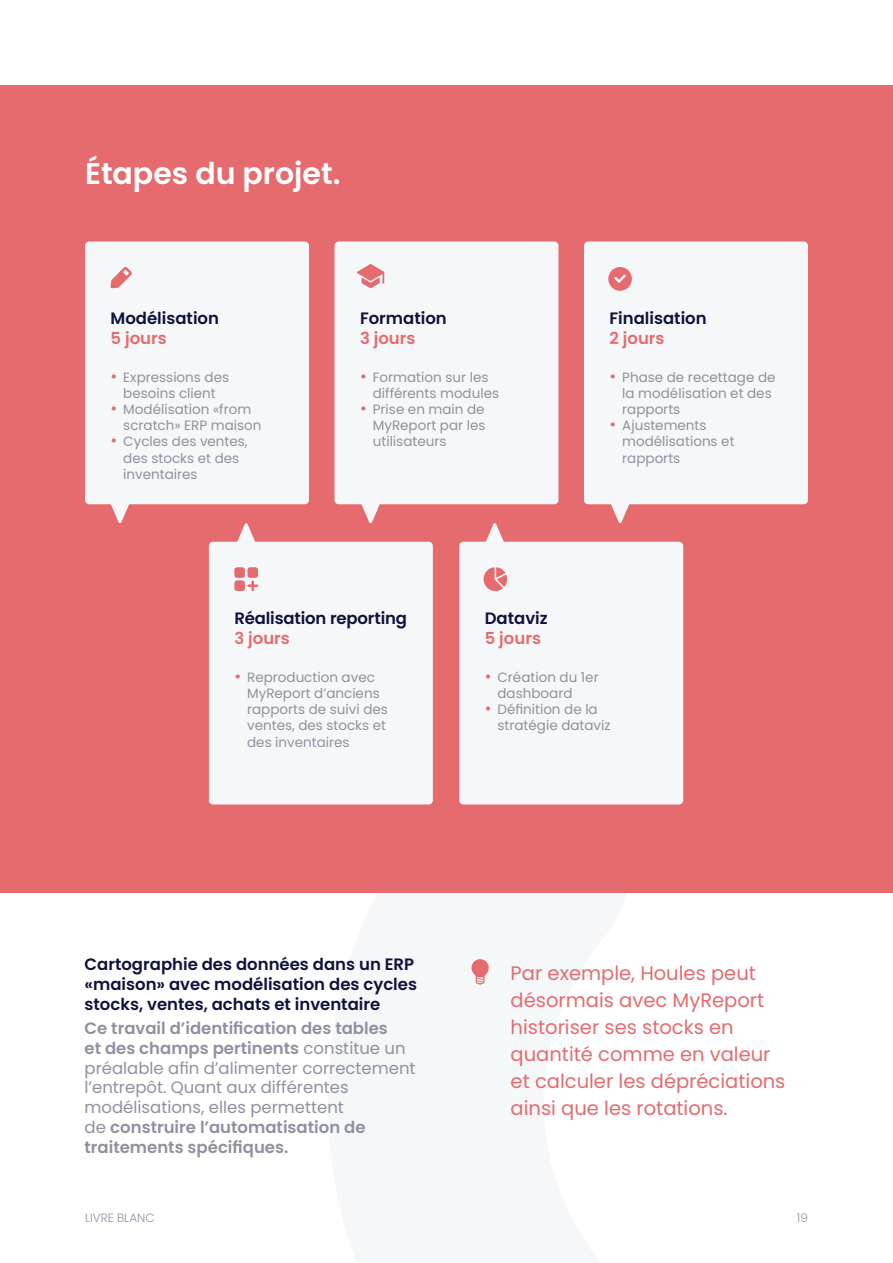
<style>
.page{position:relative;width:893px;height:1263px;background:#fff}
.page>*{position:absolute;margin:0;border:0;box-sizing:border-box;transform-origin:0 0}
.t1{font:600 30px "Poppins";color:#fff}
.t2{font:19.5px/27px "Poppins";color:#e56b6f}
.t3{font:16.5px/19.8px "Poppins";color:#8f91a1}
.t4{font:600 16.5px/19.8px "Poppins";color:#0e123d}
.t5{font:600 16.5px "Poppins";color:#e56b6f}
.t6{font:13.5px/16.2px "Poppins";color:#8f91a1}
.t7{font:300 12px "Poppins";color:#8f91a1}
.s1{font-size:16.5px;color:#e56b6f}
.s2{font-weight:600}
</style>
<div class="page">
<div style="left:0;top:85px;width:893px;height:808px;background:#e56b6f"></div>
<div style="left:85px;top:241px;width:224px;height:263px;background:#f6f7f8;border-radius:4px"></div>
<div style="left:209px;top:542px;width:224px;height:262px;background:#f6f7f8;border-radius:4px"></div>
<div style="left:459px;top:542px;width:224px;height:262px;background:#f6f7f8;border-radius:4px"></div>
<div style="left:334px;top:241px;width:224px;height:263px;background:#f6f7f8;border-radius:4px"></div>
<div style="left:584px;top:241px;width:224px;height:263px;background:#f6f7f8;border-radius:4px"></div>
<svg style="left:111px;top:267px;width:21px;height:21px"></svg>
<svg style="left:357px;top:264px;width:27px;height:24px"></svg>
<svg style="left:608px;top:267px;width:24px;height:24px"></svg>
<svg style="left:234px;top:567px;width:24px;height:24px"></svg>
<svg style="left:483px;top:567px;width:24px;height:24px"></svg>
<svg style="left:110px;top:504px;width:20px;height:19px"></svg>
<svg style="left:236px;top:523px;width:20px;height:19px"></svg>
<svg style="left:485px;top:523px;width:20px;height:19px"></svg>
<svg style="left:361px;top:504px;width:20px;height:20px"></svg>
<svg style="left:610px;top:504px;width:20px;height:19px"></svg>
<svg style="left:471px;top:959px;width:18px;height:26px"></svg>
<h1 class="t1" style="left:85px;top:156px;width:257px">Étapes du projet.</h1>
<p class="t4" style="left:111px;top:308px;width:110px">Modélisation</p>
<p class="t5" style="left:111px;top:328px;width:58px">5 jours</p>
<p class="t6" style="left:111px;top:369px;width:120px;text-align:center"><span class="s1">•</span> Expressions des besoins client</p>
<p class="t6" style="left:123px;top:401px;width:140px;text-indent:-13px"><span class="s1">•</span> Modélisation «from scratch» ERP maison</p>
<p class="t6" style="left:123px;top:434px;width:126px;text-indent:-13px"><span class="s1">•</span> Cycles des ventes, des stocks et des inventaires</p>
<p class="t4" style="left:360px;top:308px;width:88px">Formation</p>
<p class="t5" style="left:360px;top:328px;width:57px">3 jours</p>
<p class="t6" style="left:373px;top:369px;width:128px;text-indent:-13px"><span class="s1">•</span> Formation sur les différents modules</p>
<p class="t6" style="left:373px;top:401px;width:114px;text-align:justify;text-indent:-13px"><span class="s1">•</span> Prise en main de MyReport par les utilisateurs</p>
<p class="t4" style="left:609px;top:308px;width:99px">Finalisation</p>
<p class="t5" style="left:609px;top:328px;width:57px">2 jours</p>
<p class="t6" style="left:622px;top:369px;width:155px;text-indent:-13px"><span class="s1">•</span> Phase de recettage de la modélisation et des rapports</p>
<p class="t6" style="left:622px;top:417px;width:114px;text-indent:-13px"><span class="s1">•</span> Ajustements modélisations et rapports</p>
<p class="t4" style="left:234px;top:609px;width:174px">Réalisation reporting</p>
<p class="t5" style="left:234px;top:629px;width:57px">3 jours</p>
<p class="t6" style="left:247px;top:669px;width:142px;text-indent:-13px"><span class="s1">•</span> Reproduction avec<br>MyReport d’anciens rapports de suivi des ventes, des stocks et des inventaires</p>
<p class="t4" style="left:485px;top:609px;width:65px">Dataviz</p>
<p class="t5" style="left:485px;top:629px;width:58px">5 jours</p>
<p class="t6" style="left:497px;top:669px;width:103px;text-indent:-13px"><span class="s1">•</span> Création du 1er dashboard</p>
<p class="t6" style="left:497px;top:701px;width:115px;text-indent:-13px"><span class="s1">•</span> Définition de la stratégie dataviz</p>
<p class="t4" style="left:85px;top:955px;width:334px">Cartographie des données dans un ERP «maison» avec modélisation des cycles stocks, ventes, achats et inventaire</p>
<p class="t3" style="left:85px;top:1018px;width:333px"><span class="s2">Ce travail d’identification des tables<br>et des champs pertinents</span> constitue un préalable afin d’alimenter correctement l’entrepôt. Quant aux différentes modélisations, elles permettent<br>de <span class="s2">construire l’automatisation de traitements spécifiques.</span></p>
<h2 class="t2" style="left:511px;top:960px;width:276px">Par exemple, Houles peut désormais avec MyReport historiser ses stocks en quantité comme en valeur et calculer les dépréciations ainsi que les rotations.</h2>
<p class="t7" style="left:85px;top:1210px;width:71px">LIVRE BLANC</p>
<p class="t7" style="left:797px;top:1210px;width:13px">19</p>
</div>
